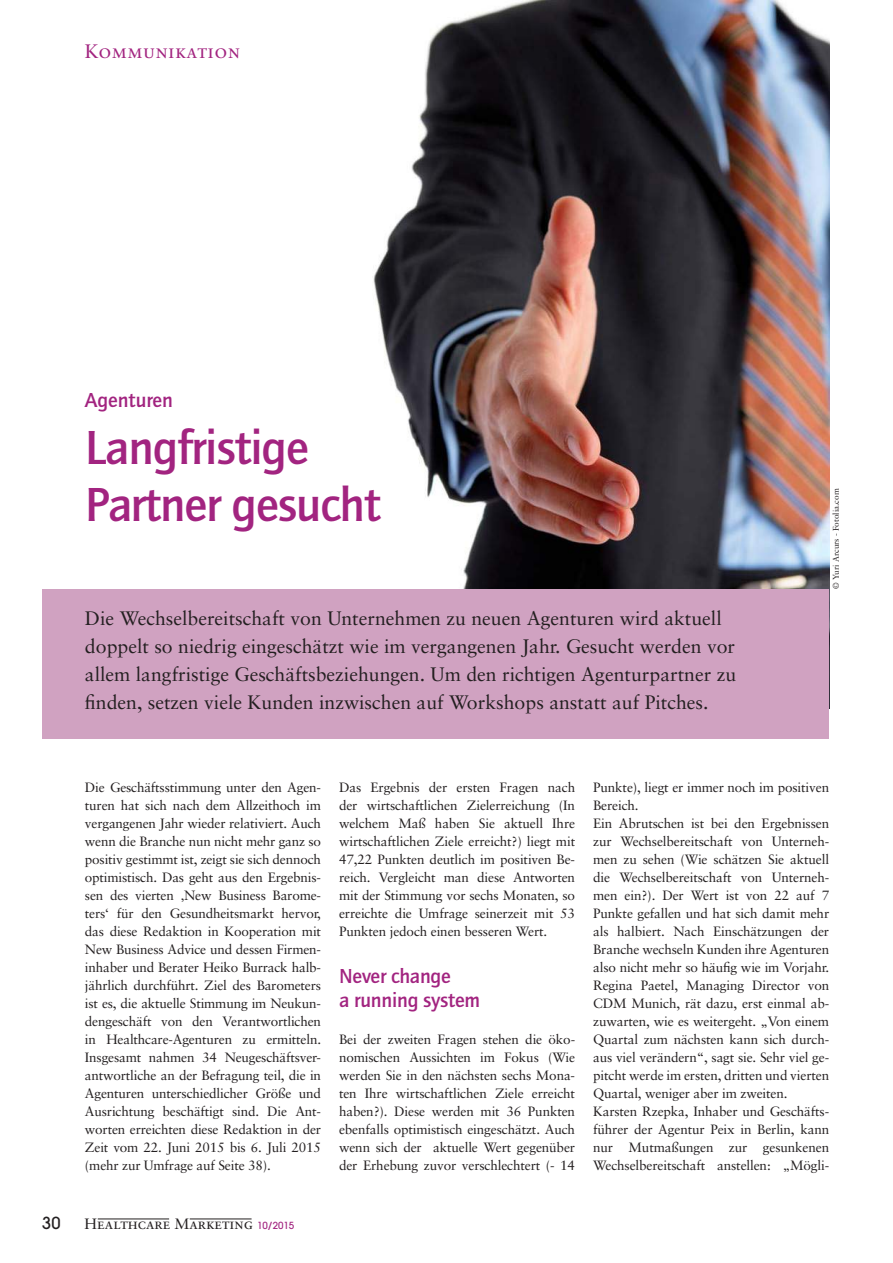
<style>
.page{position:relative;width:893px;height:1263px;background:#fff}
.page>*{position:absolute;margin:0;border:0;box-sizing:border-box;transform-origin:0 0}
.t1{font:500 49.5px/57px "Quay Sans ITC Std";letter-spacing:-.02em;color:#a22480}
.t2{font:500 21px/24px "Quay Sans ITC Std";letter-spacing:-.01em;color:#a22480}
.t3{font:19.5px/27.8px "Sabon";color:#231f20}
.t4{font:19.5px "Sabon Roman SC";letter-spacing:.025em;color:#a22480}
.t5{font:500 16.5px "Avant Garde";color:#231f20}
.t6{font:15px "Sabon Roman SC";color:#231f20}
.t7{font:13.5px/18px "Sabon";letter-spacing:-.01em;color:#231f20;text-align:justify}
.t8{font:8.25px "Sabon";color:#231f20}
.s1{font-family:"Avant Garde";font-weight:500;font-size:9.75px;color:#a22480}
</style>
<div class="page">
<hr style="left:98px;top:1219px;width:71px;height:1px;background:#231f20">
<hr style="left:190px;top:1219px;width:62px;height:1px;background:#231f20">
<img style="left:373px;top:0;width:456px;height:589px">
<div style="left:42px;top:589px;width:787px;height:149px;background:#d0a2c1"></div>
<h3 class="t4" style="left:85px;top:43px;width:156px">Kommunikation</h3>
<h2 class="t2" style="left:85px;top:390px;width:89px">Agenturen</h2>
<h1 class="t1" style="left:85px;top:422px;width:297px">Langfristige<br>Partner gesucht</h1>
<p class="t3" style="left:85px;top:606px;width:653px">Die Wechselbereitschaft von Unternehmen zu neuen Agenturen wird aktuell doppelt so niedrig eingeschätzt wie im vergangenen Jahr. Gesucht werden vor allem langfristige Geschäftsbeziehungen. Um den richtigen Agenturpartner zu finden, setzen viele Kunden inzwischen auf Workshops anstatt auf Pitches.</p>
<p class="t8" style="left:833px;top:589px;width:102px;rotate:-90deg">© Yuri Arcurs - Fotolia.com</p>
<p class="t7" style="left:85px;top:780px;width:238px">Die Geschäftsstimmung unter den Agen&shy;turen hat sich nach dem Allzeithoch im vergangenen Jahr wieder relativiert. Auch wenn die Branche nun nicht mehr ganz so positiv gestimmt ist, zeigt sie sich dennoch optimistisch. Das geht aus den Ergebnis&shy;sen des vierten ‚New Business Barome&shy;ters‘ für den Gesundheitsmarkt hervor, das diese Redaktion in Kooperation mit New Business Advice und dessen Firmen&shy;inhaber und Berater Heiko Burrack halb&shy;jährlich durchführt. Ziel des Barometers ist es, die aktuelle Stimmung im Neukun&shy;dengeschäft von den Verantwortlichen in Healthcare-Agenturen zu ermitteln.<br>Insgesamt nahmen 34 Neugeschäftsver&shy;antwortliche an der Befragung teil, die in Agenturen unterschiedlicher Größe und Ausrichtung beschäftigt sind. Die Ant&shy;worten erreichten diese Redaktion in der Zeit vom 22. Juni 2015 bis 6. Juli 2015 (mehr zur Umfrage auf Seite 38).</p>
<p class="t7" style="left:339px;top:779px;width:238px">Das Ergebnis der ersten Fragen nach der wirtschaftlichen Zielerreichung (In welchem Maß haben Sie aktuell Ihre wirtschaftlichen Ziele erreicht?) liegt mit 47,22 Punkten deutlich im positiven Be&shy;reich. Vergleicht man diese Antworten mit der Stimmung vor sechs Monaten, so erreichte die Umfrage seinerzeit mit 53<br>Punkten jedoch einen besseren Wert.</p>
<h2 class="t2" style="left:339px;top:966px;width:143px">Never change<br>a running system</h2>
<p class="t7" style="left:339px;top:1032px;width:238px">Bei der zweiten Fragen stehen die öko&shy;nomischen Aussichten im Fokus (Wie werden Sie in den nächsten sechs Mona&shy;ten Ihre wirtschaftlichen Ziele erreicht haben?). Diese werden mit 36 Punkten ebenfalls optimistisch eingeschätzt. Auch wenn sich der aktuelle Wert gegenüber der Erhebung zuvor verschlechtert (- 14</p>
<p class="t5" style="left:42px;top:1217px;width:20px">30</p>
<p class="t6" style="left:85px;top:1218px;width:211px">Healthcare Marketing <span class="s1">10/2015</span></p>
<p class="t7" style="left:593px;top:779px;width:238px;text-align:left">Punkte), liegt er immer noch im positiven Bereich.<br>Ein Abrutschen ist bei den Ergebnissen zur Wechselbereitschaft von Unterneh&shy;men zu sehen (Wie schätzen Sie aktuell die Wechselbereitschaft von Unterneh&shy;men ein?). Der Wert ist von 22 auf 7<br>Punkte gefallen und hat sich damit mehr als halbiert. Nach Einschätzungen der Branche wechseln Kunden ihre Agenturen also nicht mehr so häufig wie im Vorjahr.<br>Regina Paetel, Managing Director von CDM Munich, rät dazu, erst einmal ab&shy;zuwarten, wie es weitergeht. „Von einem Quartal zum nächsten kann sich durch&shy;aus viel verändern“, sagt sie. Sehr viel ge&shy;pitcht werde im ersten, dritten und vierten Quartal, weniger aber im zweiten.<br>Karsten Rzepka, Inhaber und Geschäfts&shy;führer der Agentur Peix in Berlin, kann nur Mutmaßungen zur gesunkenen Wechselbereitschaft anstellen: „Mögli-</p>
</div>
